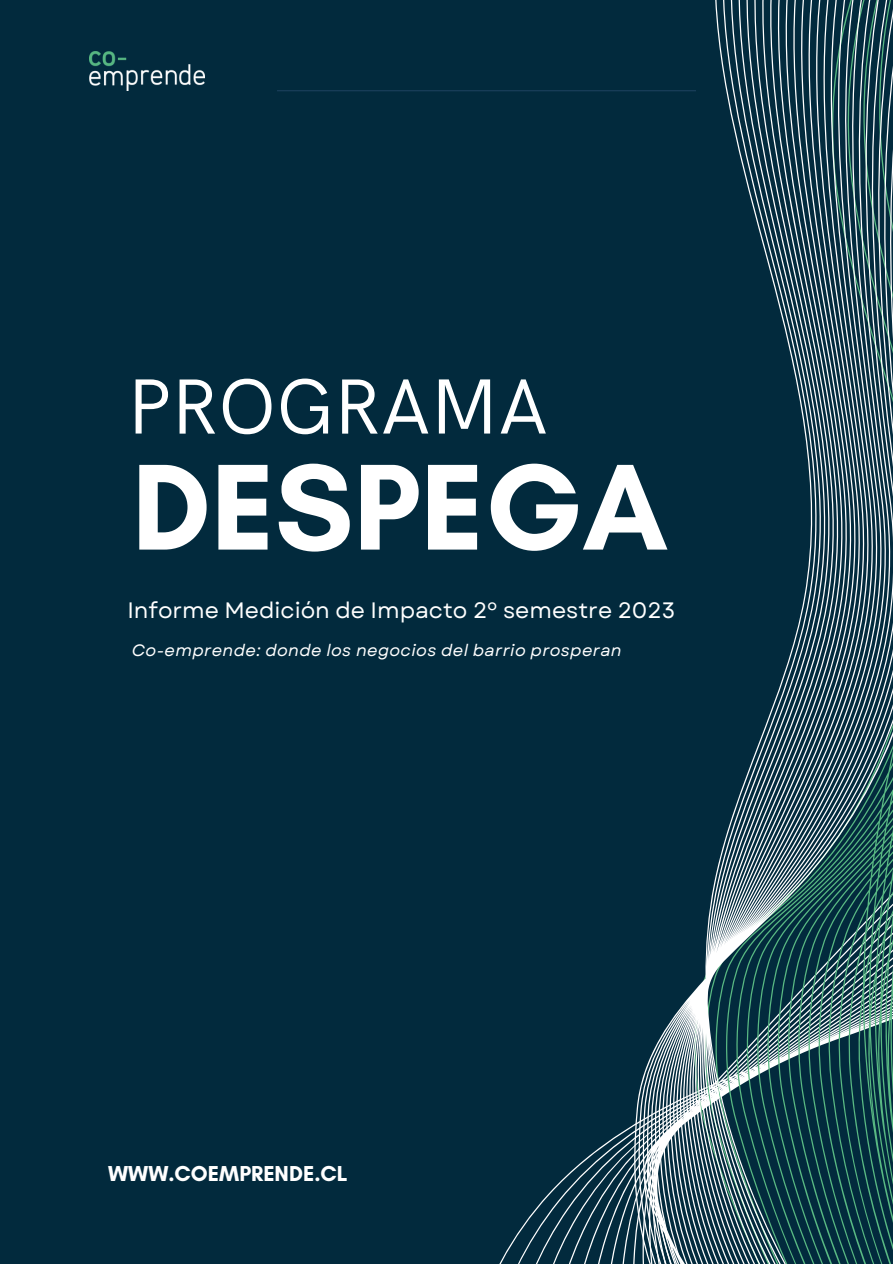
<style>
.page{position:relative;width:893px;height:1264px;background:#fff}
.page>*{position:absolute;margin:0;border:0;box-sizing:border-box;transform-origin:0 0}
.t1{font:700 124.5px "Glacial Indifference";color:#fff}
.t2{font:78.45px "HK Grotesk";color:#fff}
.t3{font:22.2px "Garet";color:#fff}
.t4{font:700 22.05px "Glacial Indifference";color:#fff}
.t5{font:italic 16.5px "Garet";letter-spacing:.02em;color:#fff}
</style>
<div class="page">
<div style="left:0;top:0;width:892px;height:1263px;background:#022a3d"></div>
<svg style="left:500px;top:0;width:392px;height:1263px"></svg>
<hr style="left:277px;top:90px;width:419px;height:1px;background:#1b405d">
<img style="left:89px;top:52px;width:115px;height:39px">
<p class="t2" style="left:127px;top:363px;width:422px">PROGRAMA</p>
<p class="t1" style="left:132px;top:431px;width:537px">DESPEGA</p>
<h2 class="t3" style="left:127px;top:594px;width:549px">Informe Medición de Impacto 2º semestre 2023</h2>
<h4 class="t5" style="left:132px;top:638px;width:491px">Co-emprende: donde los negocios del barrio prosperan</h4>
<h1 class="t4" style="left:108px;top:1160px;width:241px">WWW.COEMPRENDE.CL</h1>
</div>
